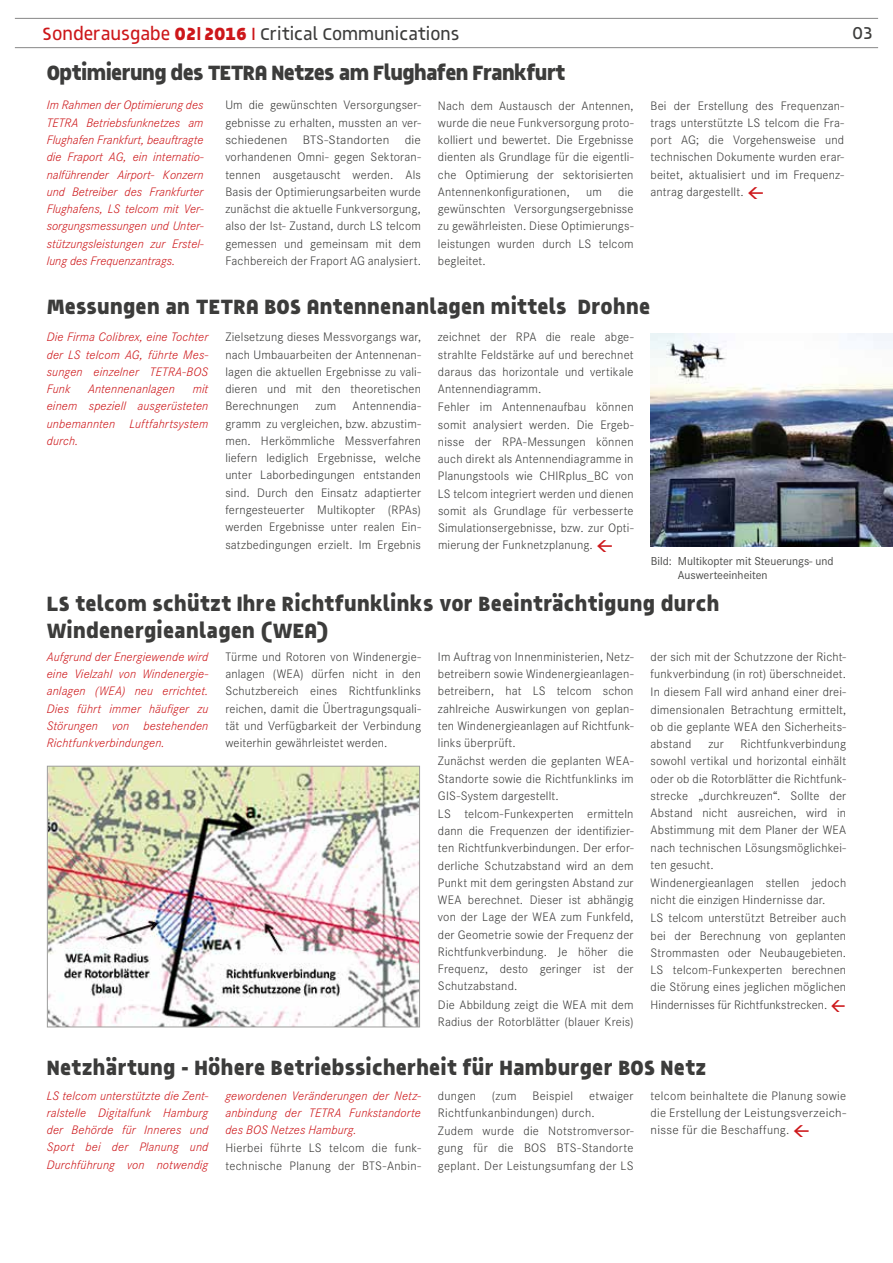
<style>
.page{position:relative;width:893px;height:1263px;background:#fff}
.page>*{position:absolute;margin:0;border:0;box-sizing:border-box;transform-origin:0 0}
.t1{font:21px/27px "Generation Z Bold";letter-spacing:.01em;color:#3c3c3b}
.t2{font:21px "Generation Z Bold";letter-spacing:-.03em;color:#3c3c3b}
.t3{font:17.55px "Generation Z Medium";color:#3c3c3b}
.t4{font:300 12.75px/17.2px "Corporate S";letter-spacing:.01em;color:#3c3c3b;text-align:justify}
.t5{font:italic 300 12.75px/17.2px "Corporate S";letter-spacing:.01em;color:#cd171a;text-align:justify}
.t6{font:12px/14.4px "Corporate S";color:#4a4a49}
.s1{font-size:18px;color:#cd171a}
.s2{font-family:"Generation Z Bold";font-size:18px;color:#cd171a}
.s3{font-family:"Arial";font-weight:700;font-size:18px;color:#cd171a}
</style>
<div class="page">
<hr style="left:15px;top:18px;width:863px;height:1px;background:#878787">
<hr style="left:15px;top:47px;width:863px;height:1px;background:#878787">
<img style="left:651px;top:334px;width:242px;height:213px">
<img style="left:49px;top:768px;width:369px;height:257px">
<div style="left:47px;top:766px;width:373px;height:261px;border:1px solid #9d9d9c"></div>
<h2 class="t3" style="left:42px;top:23px;width:419px"><span class="s1">Sonderausgabe</span> <span class="s2">02</span><span class="s3">l</span><span class="s2">2016</span> <span class="s1">I</span> Critical Communications</h2>
<h2 class="t3" style="left:852px;top:22px;width:22px">03</h2>
<h1 class="t2" style="left:47px;top:59px;width:520px">Optimierung des TETRA Netzes am Flughafen Frankfurt</h1>
<p class="t4" style="left:225px;top:97px;width:197px">Um die gewünschten Versorgungser&shy;gebnisse zu erhalten, mussten an ver&shy;schiedenen BTS-Standorten die vorhandenen Omni- gegen Sektoran&shy;tennen ausgetauscht werden. Als Basis der Optimierungsarbeiten wurde zunächst die aktuelle Funkversorgung, also der Ist- Zustand, durch LS telcom gemessen und gemeinsam mit dem Fachbereich der Fraport AG analysiert.</p>
<p class="t4" style="left:438px;top:97px;width:197px">Nach dem Austausch der Antennen, wurde die neue Funkversorgung proto&shy;kolliert und bewertet. Die Ergebnisse dienten als Grundlage für die eigentli&shy;che Optimierung der sektorisierten Antennenkonfigurationen,</p>
<p class="t5" style="left:47px;top:97px;width:158px">Im Rahmen der Optimierung des TETRA Betriebsfunknetzes am Flughafen Frankfurt, beauftragte die Fraport AG, ein internatio&shy;nalführender Airport- Konzern und Betreiber des Frankfurter Flughafens, LS telcom mit Ver&shy;sorgungsmessungen und Unter&shy;stützungsleistungen zur Erstel&shy;lung des Frequenzantrags.</p>
<p class="t4" style="left:438px;top:183px;width:197px;text-indent:180px">die gewünschten Versorgungsergebnisse zu gewährleisten. Diese Optimierungs&shy;leistungen wurden durch LS telcom begleitet.</p>
<p class="t4" style="left:586px;top:183px;width:17px">um</p>
<p class="t4" style="left:651px;top:97px;width:195px">Bei der Erstellung des Frequenzan&shy;trags unterstützte LS telcom die Fra&shy;port AG; die Vorgehensweise und technischen Dokumente wurden erar&shy;beitet, aktualisiert und im Frequenz&shy;antrag dargestellt.</p>
<h1 class="t1" style="left:47px;top:292px;width:605px">Messungen an TETRA BOS Antennenanlagen mittels Drohne</h1>
<p class="t5" style="left:47px;top:329px;width:163px">Die Firma Colibrex, eine Tochter der LS telcom AG, führte Mes&shy;sungen einzelner TETRA-BOS Funk</p>
<p class="t5" style="left:47px;top:380px;width:163px;text-indent:146px">mit einem speziell ausgerüsteten unbemannten Luftfahrtsystem durch.</p>
<p class="t5" style="left:88px;top:380px;width:88px">Antennenanlagen</p>
<p class="t4" style="left:225px;top:329px;width:197px">Zielsetzung dieses Messvorgangs war, nach Umbauarbeiten der Antennenan&shy;lagen die aktuellen Ergebnisse zu vali&shy;dieren und mit den theoretischen Berechnungen</p>
<p class="t4" style="left:225px;top:398px;width:197px;text-indent:127px">Antennendia&shy;gramm zu vergleichen, bzw. abzustim&shy;men. Herkömmliche Messverfahren liefern lediglich Ergebnisse, welche unter Laborbedingungen entstanden sind. Durch den Einsatz adaptierter ferngesteuerter Multikopter (RPAs) werden Ergebnisse unter realen Ein&shy;satzbedingungen erzielt. Im Ergebnis</p>
<p class="t4" style="left:315px;top:398px;width:22px">zum</p>
<p class="t4" style="left:438px;top:329px;width:197px;text-align:left">zeichnet der RPA die reale abge&shy;strahlte Feldstärke auf und berechnet daraus das horizontale und vertikale Antennendiagramm.<br>Fehler im Antennenaufbau können somit analysiert werden. Die Ergeb&shy;nisse der RPA-Messungen können auch direkt als Antennendiagramme in Planungstools wie CHIRplus_BC von LS telcom integriert werden und dienen somit als Grundlage für verbesserte Simulationsergebnisse, bzw. zur Opti&shy;mierung der Funknetzplanung.</p>
<p class="t6" style="left:678px;top:554px;width:157px;text-indent:-27px">Bild: Multikopter mit Steuerungs- und<br>Auswerteeinheiten</p>
<h1 class="t1" style="left:47px;top:589px;width:674px">LS telcom schützt Ihre Richtfunklinks vor Beeinträchtigung durch<br>Windenergieanlagen (WEA)</h1>
<p class="t5" style="left:47px;top:648px;width:163px">Aufgrund der Energiewende wird eine Vielzahl von Windenergie&shy;anlagen (WEA) neu errichtet.<br>Dies führt immer häufiger zu Störungen von bestehenden Richtfunkverbindungen.</p>
<p class="t4" style="left:225px;top:648px;width:197px">Türme und Rotoren von Windenergie&shy;anlagen (WEA) dürfen nicht in den Schutzbereich eines Richtfunklinks reichen, damit die Übertragungsquali&shy;tät und Verfügbarkeit der Verbindung weiterhin gewährleistet werden.</p>
<p class="t4" style="left:438px;top:648px;width:197px;text-align:left">Im Auftrag von Innenministerien, Netz&shy;betreibern sowie Windenergieanlagen&shy;betreibern, hat LS telcom schon zahlreiche Auswirkungen von geplan&shy;ten Windenergieanlagen auf Richtfunk&shy;links überprüft.<br>Zunächst werden die geplanten WEA-Standorte sowie die Richtfunklinks im GIS-System dargestellt.<br>LS telcom-Funkexperten ermitteln dann die Frequenzen der identifizier&shy;ten Richtfunkverbindungen. Der erfor&shy;derliche Schutzabstand wird an dem Punkt mit dem geringsten Abstand zur WEA berechnet. Dieser ist abhängig von der Lage der WEA zum Funkfeld, der Geometrie sowie der Frequenz der Richtfunkverbindung. Je höher die Frequenz, desto geringer ist der Schutzabstand.<br>Die Abbildung zeigt die WEA mit dem Radius der Rotorblätter (blauer Kreis)</p>
<p class="t4" style="left:651px;top:648px;width:197px">der sich mit der Schutzzone der Richt&shy;funkverbindung (in rot) überschneidet.<br>In diesem Fall wird anhand einer drei&shy;dimensionalen Betrachtung ermittelt, ob die geplante WEA den Sicherheits&shy;abstand</p>
<p class="t4" style="left:651px;top:735px;width:197px;text-align:left;text-indent:90px">Richtfunkverbindung sowohl vertikal und horizontal einhält oder ob die Rotorblätter die Richtfunk&shy;strecke „durchkreuzen“. Sollte der Abstand nicht ausreichen, wird in Abstimmung mit dem Planer der WEA nach technischen Lösungsmöglichkei&shy;ten gesucht.<br>Windenergieanlagen stellen jedoch nicht die einzigen Hindernisse dar.<br>LS telcom unterstützt Betreiber auch bei der Berechnung von geplanten Strommasten oder Neubaugebieten.<br>LS telcom-Funkexperten berechnen die Störung eines jeglichen möglichen Hindernisses für Richtfunkstrecken.</p>
<p class="t4" style="left:708px;top:735px;width:17px">zur</p>
<h1 class="t1" style="left:47px;top:1053px;width:661px">Netzhärtung - Höhere Betriebssicherheit für Hamburger BOS Netz</h1>
<p class="t5" style="left:47px;top:1087px;width:163px">LS telcom unterstützte die Zent&shy;ralstelle Digitalfunk Hamburg der Behörde für Inneres und Sport bei der Planung und Durchführung von notwendig</p>
<p class="t5" style="left:225px;top:1087px;width:197px">gewordenen Veränderungen der Netz&shy;anbindung der TETRA Funkstandorte des BOS Netzes Hamburg.</p>
<p class="t4" style="left:225px;top:1139px;width:197px">Hierbei führte LS telcom die funk&shy;technische Planung der BTS-Anbin-</p>
<p class="t4" style="left:438px;top:1087px;width:197px;text-align:left">dungen (zum Beispiel etwaiger<br>Richtfunkanbindungen) durch.<br>Zudem wurde die Notstromversor&shy;gung für die BOS BTS-Standorte geplant. Der Leistungsumfang der LS</p>
<p class="t4" style="left:651px;top:1087px;width:197px">telcom beinhaltete die Planung sowie die Erstellung der Leistungsverzeich&shy;nisse für die Beschaffung.</p>
</div>
